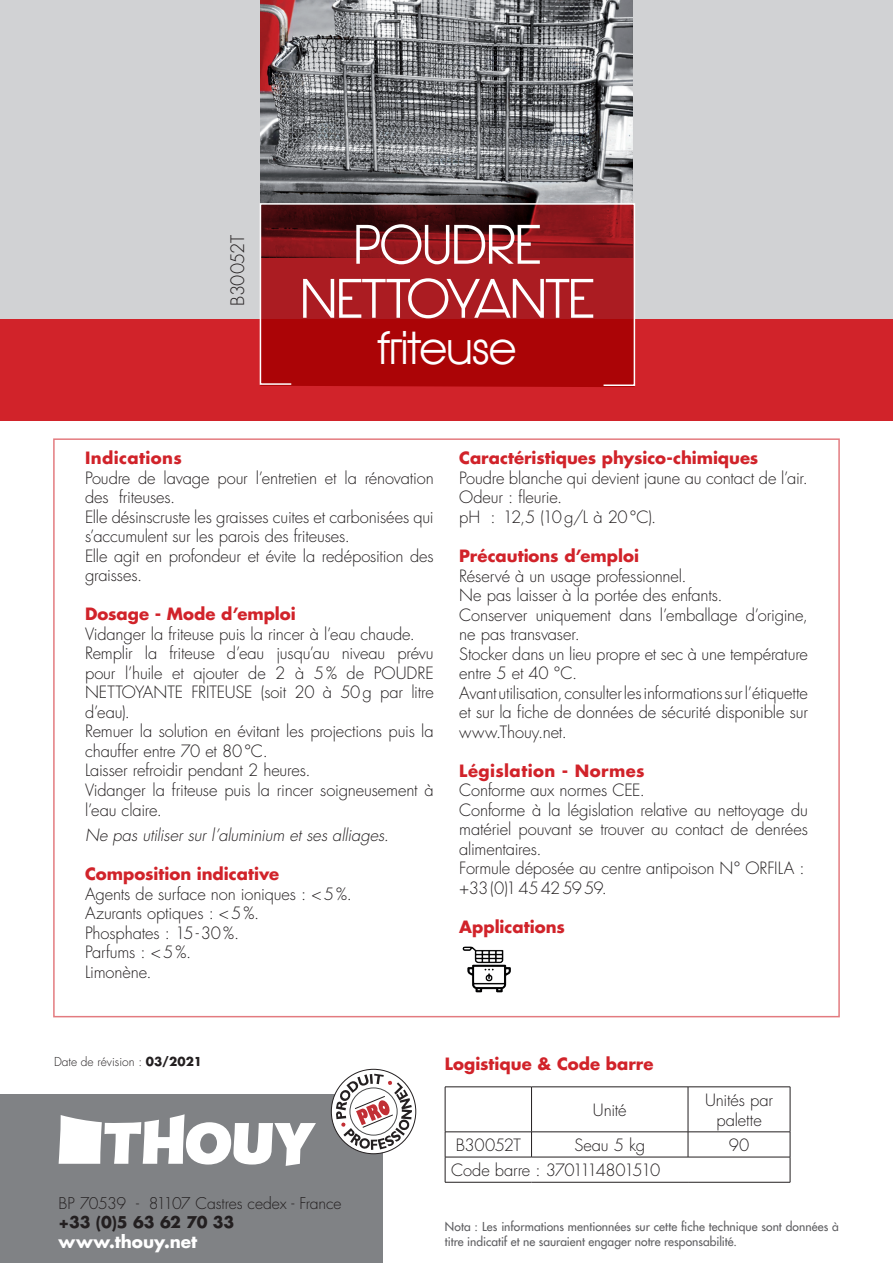
<style>
.page{position:relative;width:893px;height:1263px;background:#fff}
.page>*{position:absolute;margin:0;border:0;box-sizing:border-box;transform-origin:0 0}
.t1{font:700 52.5px/54px "Hasteristico";letter-spacing:.005em;color:#fff;text-align:center}
.t2{font:700 45px "Hasteristico";letter-spacing:.01em;color:#fff}
.t3{font:300 18px "Futura LT";letter-spacing:-.03em;color:#231f20}
.t4{font:700 16.8px "Futura LT";color:#fff}
.t5{font:300 16.5px/19.5px "Futura LT";letter-spacing:-.01em;color:#231f20}
.t6{font:700 16.5px "Futura LT";color:#d1232a}
.t7{font:italic 300 16.5px "Futura LT";letter-spacing:-.005em;color:#231f20}
.t8{font:700 16.5px "Futura LT";letter-spacing:.025em;color:#d1232a}
.t9{font:300 16.5px "Futura LT";letter-spacing:-.045em;color:#231f20}
.t10{font:300 15.75px "Futura LT";letter-spacing:-.015em;color:#231f20}
.t11{font:700 15.75px "Futura LT";letter-spacing:-.01em;color:#231f20}
.t12{font:12px/14.4px "Futura LT";letter-spacing:.005em;color:#5f5f62}
.t13{font:300 12px "Futura LT";color:#231f20}
.s1{font-weight:700}
</style>
<div class="page">
<div style="left:0;top:0;width:893px;height:386px;background:#d1d2d4"></div>
<div style="left:0;top:319px;width:893px;height:101px;background:#d1232a"></div>
<img style="left:261px;top:0;width:371px;height:202px">
<svg style="left:259px;top:202px;width:377px;height:185px;background:#9a1519"></svg>
<div style="left:0;top:1095px;width:382px;height:168px;background:#808285"></div>
<svg style="left:331px;top:1069px;width:85px;height:85px"></svg>
<svg style="left:336px;top:1074px;width:76px;height:76px"></svg>
<svg style="left:59px;top:1114px;width:257px;height:52px"></svg>
<hr style="left:531px;top:1087px;width:1px;height:45px;background:#231f20">
<hr style="left:688px;top:1087px;width:1px;height:45px;background:#231f20">
<hr style="left:445px;top:1131px;width:86px;height:1px;background:#231f20">
<hr style="left:531px;top:1131px;width:157px;height:1px;background:#231f20">
<svg style="left:531px;top:1132px;width:1px;height:25px"></svg>
<hr style="left:688px;top:1131px;width:102px;height:1px;background:#231f20">
<svg style="left:688px;top:1132px;width:1px;height:25px"></svg>
<hr style="left:445px;top:1157px;width:86px;height:1px;background:#231f20">
<hr style="left:531px;top:1157px;width:157px;height:1px;background:#231f20">
<hr style="left:688px;top:1157px;width:102px;height:1px;background:#231f20">
<hr style="left:445px;top:1086px;width:86px;height:1px;background:#231f20">
<hr style="left:445px;top:1087px;width:1px;height:45px;background:#231f20">
<hr style="left:531px;top:1086px;width:157px;height:1px;background:#231f20">
<hr style="left:688px;top:1086px;width:102px;height:1px;background:#231f20">
<hr style="left:790px;top:1087px;width:1px;height:45px;background:#231f20">
<svg style="left:445px;top:1132px;width:1px;height:50px"></svg>
<svg style="left:790px;top:1132px;width:1px;height:50px"></svg>
<hr style="left:445px;top:1182px;width:86px;height:1px;background:#231f20">
<hr style="left:531px;top:1182px;width:157px;height:1px;background:#231f20">
<hr style="left:688px;top:1182px;width:102px;height:1px;background:#231f20">
<img style="left:462px;top:946px;width:49px;height:47px">
<p class="t3" style="left:227px;top:306px;width:72px;rotate:-90deg">B30052T</p>
<h1 class="t1" style="left:302px;top:219px;width:293px">POUDRE<br>NETTOYANTE</h1>
<h2 class="t2" style="left:378px;top:322px;width:140px">friteuse</h2>
<p class="t8" style="left:85px;top:447px;width:98px">Indications</p>
<p class="t5" style="left:85px;top:469px;width:350px">Poudre de lavage pour l’entretien et la rénovation des friteuses.<br>Elle désinscruste les graisses cuites et carbonisées qui s’accumulent sur les parois des friteuses.<br>Elle agit en profondeur et évite la redéposition des graisses.</p>
<p class="t6" style="left:85px;top:603px;width:212px">Dosage - Mode d’emploi</p>
<p class="t5" style="left:85px;top:625px;width:350px">Vidanger la friteuse puis la rincer à l’eau chaude.<br>Remplir la friteuse d’eau jusqu’au niveau prévu pour l’huile et ajouter de 2 à 5% de POUDRE NETTOYANTE FRITEUSE (soit 20 à 50g par litre d’eau).<br>Remuer la solution en évitant les projections puis la chauffer entre 70 et 80°C.<br>Laisser refroidir pendant 2 heures.<br>Vidanger la friteuse puis la rincer soigneusement à l’eau claire.</p>
<p class="t7" style="left:85px;top:825px;width:305px">Ne pas utiliser sur l’aluminium et ses alliages.</p>
<p class="t6" style="left:85px;top:863px;width:196px">Composition indicative</p>
<p class="t5" style="left:85px;top:884px;width:268px">Agents de surface non ioniques : &lt;5%.<br>Azurants optiques : &lt;5%.<br>Phosphates : 15-30%.<br>Parfums : &lt;5%.<br>Limonène.</p>
<p class="t6" style="left:459px;top:447px;width:301px">Caractéristiques physico-chimiques</p>
<p class="t5" style="left:459px;top:469px;width:350px">Poudre blanche qui devient jaune au contact de l’air.<br>Odeur : fleurie.<br>pH : 12,5 (10g/L à 20°C).</p>
<p class="t6" style="left:459px;top:545px;width:181px">Précautions d’emploi</p>
<p class="t5" style="left:459px;top:566px;width:350px">Réservé à un usage professionnel.<br>Ne pas laisser à la portée des enfants.<br>Conserver uniquement dans l’emballage d’origine, ne pas transvaser.<br>Stocker dans un lieu propre et sec à une température entre 5 et 40 °C.<br>Avant utilisation, consulter les informations sur l’étiquette et sur la fiche de données de sécurité disponible sur www.Thouy.net.</p>
<p class="t8" style="left:459px;top:759px;width:187px">Législation - Normes</p>
<p class="t5" style="left:459px;top:781px;width:350px">Conforme aux normes CEE.<br>Conforme à la législation relative au nettoyage du matériel pouvant se trouver au contact de denrées alimentaires.<br>Formule déposée au centre antipoison N° ORFILA : +33(0)145425959.</p>
<p class="t6" style="left:459px;top:915px;width:107px">Applications</p>
<p class="t13" style="left:54px;top:1054px;width:150px">Date de révision : <span class="s1">03/2021</span></p>
<p class="t6" style="left:445px;top:1053px;width:210px">Logistique &amp; Code barre</p>
<p class="t5" style="left:593px;top:1101px;width:35px">Unité</p>
<p class="t5" style="left:705px;top:1090px;width:69px;text-align:center">Unités par palette</p>
<p class="t5" style="left:456px;top:1136px;width:67px">B30052T</p>
<p class="t5" style="left:574px;top:1136px;width:72px">Seau 5 kg</p>
<p class="t5" style="left:729px;top:1136px;width:22px">90</p>
<p class="t9" style="left:451px;top:1160px;width:211px">Code barre : 3701114801510</p>
<p class="t10" style="left:59px;top:1193px;width:285px">BP 70539 - 81107 Castres cedex - France</p>
<p class="t11" style="left:59px;top:1211px;width:177px">+33 (0)5 63 62 70 33</p>
<p class="t4" style="left:59px;top:1230px;width:140px">www.thouy.net</p>
<p class="t11" style="left:59px;top:1211px;width:130px">05 63 62 70 23</p>
<p class="t12" style="left:445px;top:1219px;width:396px">Nota : Les informations mentionnées sur cette fiche technique sont données à titre indicatif et ne sauraient engager notre responsabilité.</p>
</div>
